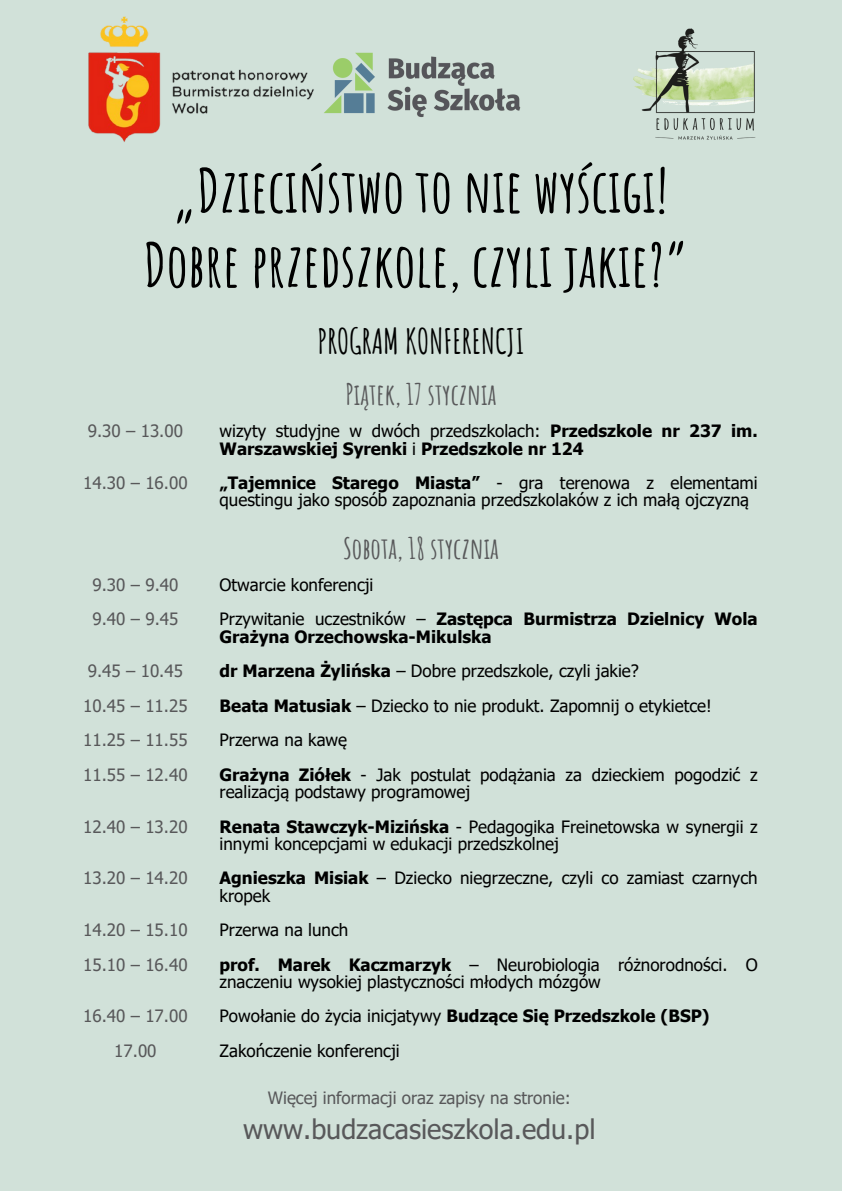
<style>
.page{position:relative;width:842px;height:1191px;background:#fff}
.page>*{position:absolute;margin:0;border:0;box-sizing:border-box;transform-origin:0 0}
.t1{font:700 60px/74.2px "Amatic SC";color:#000;text-align:center}
.t2{font:700 34px "Amatic SC";color:#000}
.t3{font:700 29px "Amatic SC";color:#58585a}
.t4{font:27px "Tahoma";color:#58585a}
.t5{font:17px/17.2px "Tahoma";color:#000}
.t6{font:17px "Tahoma";color:#58585a}
.t7{font:700 17px/17.2px "Tahoma";color:#000}
.s1{font-weight:400}
.s2{font-weight:700}
</style>
<div class="page">
<div style="left:0;top:0;width:842px;height:1190px;background:#d1e1d9"></div>
<img style="left:349px;top:52px;width:172px;height:66px">
<img style="left:88px;top:16px;width:261px;height:126px">
<img style="left:634px;top:28px;width:122px;height:112px">
<p class="t1" style="left:144px;top:152px;width:545px">„Dzieciństwo to nie wyścigi!<br>Dobre przedszkole, czyli jakie?”</p>
<p class="t2" style="left:318px;top:319px;width:208px">PROGRAM KONFERENCJI</p>
<p class="t3" style="left:346px;top:375px;width:152px">Piątek, 17 stycznia</p>
<h1 class="t6" style="left:88px;top:420px;width:97px">9.30 – 13.00</h1>
<p class="t6" style="left:83px;top:472px;width:106px">14.30 – 16.00</p>
<h2 class="t7" style="left:220px;top:422px;width:540px"><span class="s1">wizyty studyjne w dwóch przedszkolach:</span> Przedszkole nr 237 im.<br>Warszawskiej Syrenki <span class="s1">i</span> Przedszkole nr 124</h2>
<h3 class="t5" style="left:220px;top:473px;width:540px"><span class="s2">„Tajemnice Starego Miasta”</span> - gra terenowa z elementami questingu jako sposób zapoznania przedszkolaków z ich małą ojczyzną</h3>
<p class="t6" style="left:93px;top:573px;width:87px">9.30 – 9.40</p>
<p class="t6" style="left:93px;top:608px;width:87px">9.40 – 9.45</p>
<p class="t6" style="left:88px;top:660px;width:97px">9.45 – 10.45</p>
<p class="t6" style="left:83px;top:694px;width:106px">10.45 – 11.25</p>
<p class="t6" style="left:83px;top:729px;width:106px">11.25 – 11.55</p>
<p class="t6" style="left:83px;top:763px;width:106px">11.55 – 12.40</p>
<p class="t6" style="left:83px;top:815px;width:106px">12.40 – 13.20</p>
<p class="t6" style="left:83px;top:867px;width:106px">13.20 – 14.20</p>
<p class="t6" style="left:83px;top:918px;width:106px">14.20 – 15.10</p>
<p class="t6" style="left:83px;top:953px;width:106px">15.10 – 16.40</p>
<p class="t6" style="left:83px;top:1005px;width:106px">16.40 – 17.00</p>
<p class="t6" style="left:114px;top:1039px;width:44px">17.00</p>
<p class="t3" style="left:343px;top:529px;width:157px">Sobota, 18 stycznia</p>
<p class="t5" style="left:220px;top:575px;width:155px">Otwarcie konferencji</p>
<p class="t7" style="left:220px;top:610px;width:540px"><span class="s1">Przywitanie uczestników –</span> Zastępca Burmistrza Dzielnicy Wola<br>Grażyna Orzechowska-Mikulska</p>
<h3 class="t5" style="left:220px;top:661px;width:421px"><span class="s2">dr Marzena Żylińska</span> – Dobre przedszkole, czyli jakie?</h3>
<p class="t5" style="left:220px;top:696px;width:494px"><span class="s2">Beata Matusiak</span> – Dziecko to nie produkt. Zapomnij o etykietce!</p>
<p class="t5" style="left:220px;top:730px;width:129px">Przerwa na kawę</p>
<p class="t5" style="left:220px;top:765px;width:540px"><span class="s2">Grażyna Ziółek</span> - Jak postulat podążania za dzieckiem pogodzić z realizacją podstawy programowej</p>
<p class="t5" style="left:220px;top:817px;width:540px"><span class="s2">Renata Stawczyk-Mizińska</span> - Pedagogika Freinetowska w synergii z innymi koncepcjami w edukacji przedszkolnej</p>
<p class="t5" style="left:220px;top:868px;width:540px"><span class="s2">Agnieszka Misiak</span> – Dziecko niegrzeczne, czyli co zamiast czarnych kropek</p>
<p class="t5" style="left:220px;top:920px;width:130px">Przerwa na lunch</p>
<p class="t5" style="left:220px;top:955px;width:540px"><span class="s2">prof. Marek Kaczmarzyk</span> – Neurobiologia różnorodności. O znaczeniu wysokiej plastyczności młodych mózgów</p>
<p class="t5" style="left:220px;top:1006px;width:492px">Powołanie do życia inicjatywy <span class="s2">Budzące Się Przedszkole (BSP)</span></p>
<p class="t5" style="left:220px;top:1041px;width:182px">Zakończenie konferencji</p>
<p class="t6" style="left:268px;top:1086px;width:305px">Więcej informacji oraz zapisy na stronie:</p>
<p class="t4" style="left:243px;top:1111px;width:354px">www.budzacasieszkola.edu.pl</p>
</div>
